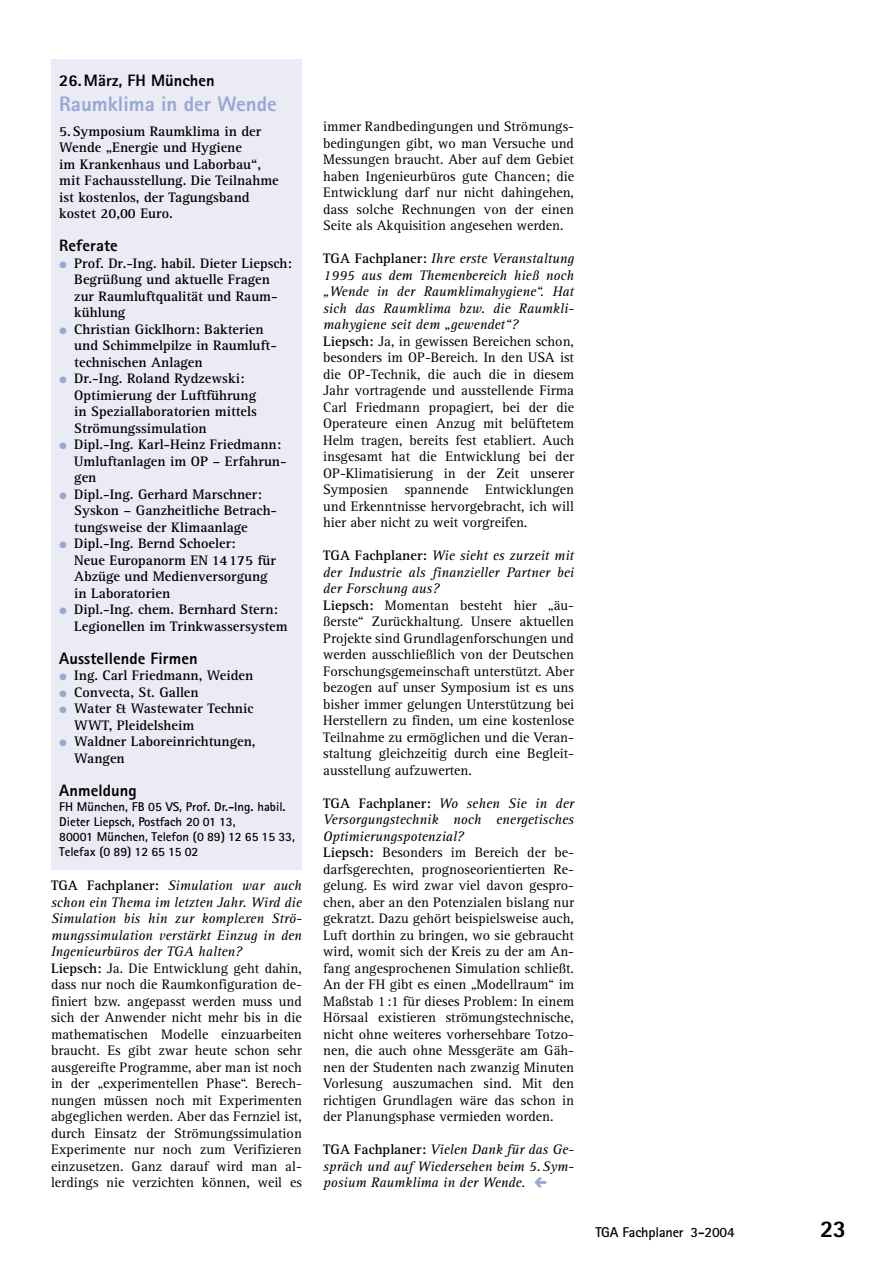
<style>
.page{position:relative;width:893px;height:1263px;background:#fff}
.page>*{position:absolute;margin:0;border:0;box-sizing:border-box;transform-origin:0 0}
.t1{font:800 24px "Rotis Sans Serif";color:#000}
.TGA_Kastenüberschrift{font:800 21px "Rotis Sans Serif";color:#98a8d3}
.TGA_Zwischenüberschrift_4-spaltig{font:800 16.5px "Rotis Sans Serif";letter-spacing:.005em;color:#000}
.TGA_Grundtext{font:14.25px/16.5px "Rotis Serif";color:#000;text-align:justify}
.TGA_Kastentext{font:700 14.25px/16.5px "Rotis Serif";color:#000}
.TGA_Grundtext-2{font:italic 14.25px/16.5px "Rotis Serif";color:#000;text-align:justify}
.t2{font:700 14.25px "Rotis Sans Serif";letter-spacing:-.01em;color:#000}
.TGA_Bildunterschrift_Autorenhinweis{font:700 12.75px/15px "Rotis Sans Serif";color:#000}
.s1{font-weight:700;font-style:normal}
.s2{font-weight:700}
</style>
<div class="page">
<div style="left:51px;top:59px;width:251px;height:811px;background:#eaebf5"></div>
<p class="TGA_Zwischenüberschrift_4-spaltig" style="left:59px;top:70px;width:157px">26. März, FH München</p>
<p class="TGA_Kastenüberschrift" style="left:59px;top:90px;width:219px">Raumklima in der Wende</p>
<p class="TGA_Kastentext" style="left:59px;top:123px;width:221px">5. Symposium Raumklima in der<br>Wende „Energie und Hygiene<br>im Krankenhaus und Laborbau“, mit Fachausstellung. Die Teilnahme ist kostenlos, der Tagungsband kostet 20,00 Euro.</p>
<p class="TGA_Zwischenüberschrift_4-spaltig" style="left:59px;top:235px;width:60px">Referate</p>
<p class="TGA_Kastentext" style="left:74px;top:255px;width:219px">Prof. Dr.-Ing. habil. Dieter Liepsch:<br>Begrüßung und aktuelle Fragen zur Raumluftqualität und Raum&shy;kühlung</p>
<p class="TGA_Kastentext" style="left:74px;top:321px;width:204px">Christian Gicklhorn: Bakterien und Schimmelpilze in Raumluft&shy;technischen Anlagen</p>
<p class="TGA_Kastentext" style="left:74px;top:370px;width:184px">Dr.-Ing. Roland Rydzewski:<br>Optimierung der Luftführung in Speziallaboratorien mittels<br>Strömungssimulation</p>
<p class="TGA_Kastentext" style="left:74px;top:436px;width:214px">Dipl.-Ing. Karl-Heinz Friedmann:<br>Umluftanlagen im OP – Erfahrun&shy;gen</p>
<p class="TGA_Kastentext" style="left:74px;top:486px;width:204px">Dipl.-Ing. Gerhard Marschner:<br>Syskon – Ganzheitliche Betrach&shy;tungsweise der Klimaanlage</p>
<p class="TGA_Kastentext" style="left:74px;top:535px;width:203px">Dipl.-Ing. Bernd Schoeler:<br>Neue Europanorm EN 14 175 für<br>Abzüge und Medienversorgung in Laboratorien</p>
<p class="TGA_Kastentext" style="left:74px;top:601px;width:215px">Dipl.-Ing. chem. Bernhard Stern:<br>Legionellen im Trinkwassersystem</p>
<p class="TGA_Zwischenüberschrift_4-spaltig" style="left:59px;top:648px;width:140px">Ausstellende Firmen</p>
<p class="TGA_Kastentext" style="left:74px;top:667px;width:180px">Ing. Carl Friedmann, Weiden</p>
<p class="TGA_Kastentext" style="left:74px;top:684px;width:126px">Convecta, St. Gallen</p>
<p class="TGA_Kastentext" style="left:74px;top:700px;width:181px">Water &amp; Wastewater Technic<br>WWT, Pleidelsheim</p>
<p class="TGA_Kastentext" style="left:74px;top:733px;width:183px">Waldner Laboreinrichtungen,<br>Wangen</p>
<p class="TGA_Zwischenüberschrift_4-spaltig" style="left:59px;top:780px;width:79px">Anmeldung</p>
<p class="TGA_Bildunterschrift_Autorenhinweis" style="left:59px;top:799px;width:237px">FH München, FB 05 VS, Prof. Dr.-Ing. habil.<br>Dieter Liepsch, Postfach 20 01 13,<br>80001 München, Telefon (0 89) 12 65 15 33, Telefax (0 89) 12 65 15 02</p>
<p class="TGA_Grundtext-2" style="left:51px;top:878px;width:252px"><span class="s1">TGA Fachplaner:</span> Simulation war auch schon ein Thema im letzten Jahr. Wird die Simulation bis hin zur komplexen Strö&shy;mungssimulation verstärkt Einzug in den Ingenieurbüros der TGA halten?</p>
<p class="TGA_Grundtext" style="left:51px;top:960px;width:252px"><span class="s2">Liepsch:</span> Ja. Die Entwicklung geht dahin, dass nur noch die Raumkonfiguration de&shy;finiert bzw. angepasst werden muss und sich der Anwender nicht mehr bis in die mathematischen Modelle einzuarbeiten braucht. Es gibt zwar heute schon sehr ausgereifte Programme, aber man ist noch in der „experimentellen Phase“. Berech&shy;nungen müssen noch mit Experimenten abgeglichen werden. Aber das Fernziel ist, durch Einsatz der Strömungssimulation Experimente nur noch zum Verifizieren einzusetzen. Ganz darauf wird man al&shy;lerdings nie verzichten können, weil es</p>
<p class="TGA_Grundtext" style="left:323px;top:119px;width:252px">immer Randbedingungen und Strömungs&shy;bedingungen gibt, wo man Versuche und Messungen braucht. Aber auf dem Gebiet haben Ingenieurbüros gute Chancen; die Entwicklung darf nur nicht dahingehen, dass solche Rechnungen von der einen Seite als Akquisition angesehen werden.</p>
<p class="TGA_Grundtext-2" style="left:323px;top:251px;width:252px"><span class="s1">TGA Fachplaner:</span> Ihre erste Veranstaltung 1995 aus dem Themenbereich hieß noch „Wende in der Raumklimahygiene“. Hat sich das Raumklima bzw. die Raumkli&shy;mahygiene seit dem „gewendet“?</p>
<p class="TGA_Grundtext" style="left:323px;top:333px;width:252px"><span class="s2">Liepsch:</span> Ja, in gewissen Bereichen schon, besonders im OP-Bereich. In den USA ist die OP-Technik, die auch die in diesem Jahr vortragende und ausstellende Firma Carl Friedmann propagiert, bei der die Operateure einen Anzug mit belüftetem Helm tragen, bereits fest etabliert. Auch insgesamt hat die Entwicklung bei der OP-Klimatisierung in der Zeit unserer Symposien spannende Entwicklungen und Erkenntnisse hervorgebracht, ich will hier aber nicht zu weit vorgreifen.</p>
<p class="TGA_Grundtext-2" style="left:323px;top:548px;width:252px"><span class="s1">TGA Fachplaner:</span> Wie sieht es zurzeit mit der Industrie als finanzieller Partner bei der Forschung aus?</p>
<p class="TGA_Grundtext" style="left:323px;top:597px;width:252px"><span class="s2">Liepsch:</span> Momentan besteht hier „äu&shy;ßerste“ Zurückhaltung. Unsere aktuellen Projekte sind Grundlagenforschungen und werden ausschließlich von der Deutschen Forschungsgemeinschaft unterstützt. Aber bezogen auf unser Symposium ist es uns bisher immer gelungen Unterstützung bei Herstellern zu finden, um eine kostenlose Teilnahme zu ermöglichen und die Veran&shy;staltung gleichzeitig durch eine Begleit&shy;ausstellung aufzuwerten.</p>
<p class="TGA_Grundtext-2" style="left:323px;top:795px;width:252px"><span class="s1">TGA Fachplaner:</span> Wo sehen Sie in der Versorgungstechnik noch energetisches Optimierungspotenzial?</p>
<p class="TGA_Grundtext" style="left:323px;top:845px;width:252px"><span class="s2">Liepsch:</span> Besonders im Bereich der be&shy;darfsgerechten, prognoseorientierten Re&shy;gelung. Es wird zwar viel davon gespro&shy;chen, aber an den Potenzialen bislang nur gekratzt. Dazu gehört beispielsweise auch, Luft dorthin zu bringen, wo sie gebraucht wird, womit sich der Kreis zu der am An&shy;fang angesprochenen Simulation schließt.<br>An der FH gibt es einen „Modellraum“ im Maßstab 1 :1 für dieses Problem: In einem Hörsaal existieren strömungstechnische, nicht ohne weiteres vorhersehbare Totzo&shy;nen, die auch ohne Messgeräte am Gäh&shy;nen der Studenten nach zwanzig Minuten Vorlesung auszumachen sind. Mit den richtigen Grundlagen wäre das schon in der Planungsphase vermieden worden.</p>
<p class="TGA_Grundtext-2" style="left:323px;top:1142px;width:252px"><span class="s1">TGA Fachplaner:</span> Vielen Dank für das Ge&shy;spräch und auf Wiedersehen beim 5. Sym&shy;posium Raumklima in der Wende.</p>
<p class="t2" style="left:595px;top:1223px;width:141px">TGA Fachplaner 3-2004</p>
<h1 class="t1" style="left:820px;top:1213px;width:28px">23</h1>
</div>
